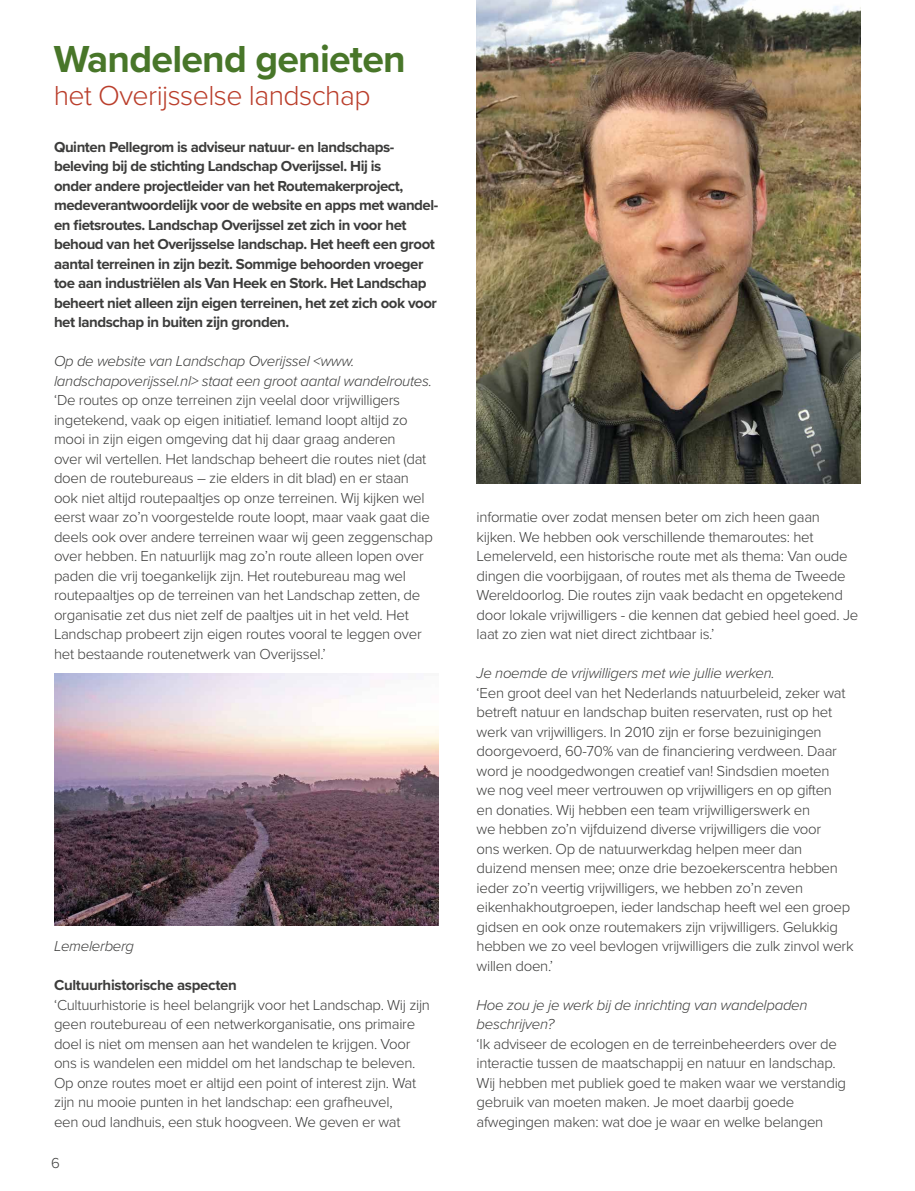
<style>
.page{position:relative;width:915px;height:1191px;background:#fff}
.page>*{position:absolute;margin:0;border:0;box-sizing:border-box;transform-origin:0 0}
.t1{font:700 39px "Proxima Nova";letter-spacing:-.02em;color:#487629}
.t2{font:300 28.5px "Proxima Nova";letter-spacing:-.02em;color:#ba3e2b}
.t3{font:300 15px/19.5px "Proxima Nova";letter-spacing:-.02em;color:#3c3c3b}
.t4{font:700 15px/19.5px "Proxima Nova";letter-spacing:-.03em;color:#3c3c3b}
.t5{font:italic 300 15px/19.5px "Proxima Nova";letter-spacing:-.02em;color:#3c3c3b}
</style>
<div class="page">
<img style="left:476px;top:0;width:384px;height:483px">
<img style="left:54px;top:673px;width:384px;height:252px">
<h1 class="t1" style="left:54px;top:30px;width:353px">Wandelend genieten</h1>
<h2 class="t2" style="left:54px;top:75px;width:318px">het Overijsselse landschap</h2>
<p class="t4" style="left:54px;top:136px;width:385px">Quinten Pellegrom is adviseur natuur- en landschaps&shy;beleving bij de stichting Landschap Overijssel. Hij is<br>onder andere projectleider van het Routemakerproject, medeverantwoordelijk voor de website en apps met wandel&shy;en fietsroutes. Landschap Overijssel zet zich in voor het behoud van het Overijsselse landschap. Het heeft een groot aantal terreinen in zijn bezit. Sommige behoorden vroeger toe aan industriëlen als Van Heek en Stork. Het Landschap beheert niet alleen zijn eigen terreinen, het zet zich ook voor het landschap in buiten zijn gronden.</p>
<p class="t5" style="left:54px;top:350px;width:379px">Op de website van Landschap Overijssel &lt;www. landschapoverijssel.nl&gt; staat een groot aantal wandelroutes.</p>
<p class="t3" style="left:54px;top:389px;width:380px">‘De routes op onze terreinen zijn veelal door vrijwilligers ingetekend, vaak op eigen initiatief. Iemand loopt altijd zo mooi in zijn eigen omgeving dat hij daar graag anderen<br>over wil vertellen. Het landschap beheert die routes niet (dat doen de routebureaus – zie elders in dit blad) en er staan ook niet altijd routepaaltjes op onze terreinen. Wij kijken wel eerst waar zo’n voorgestelde route loopt, maar vaak gaat die deels ook over andere terreinen waar wij geen zeggenschap over hebben. En natuurlijk mag zo’n route alleen lopen over paden die vrij toegankelijk zijn. Het routebureau mag wel routepaaltjes op de terreinen van het Landschap zetten, de organisatie zet dus niet zelf de paaltjes uit in het veld. Het Landschap probeert zijn eigen routes vooral te leggen over het bestaande routenetwerk van Overijssel.’</p>
<p class="t5" style="left:54px;top:935px;width:82px">Lemelerberg</p>
<p class="t4" style="left:54px;top:975px;width:184px">Cultuurhistorische aspecten</p>
<p class="t3" style="left:54px;top:994px;width:377px">‘Cultuurhistorie is heel belangrijk voor het Landschap. Wij zijn geen routebureau of een netwerkorganisatie, ons primaire doel is niet om mensen aan het wandelen te krijgen. Voor ons is wandelen een middel om het landschap te beleven.<br>Op onze routes moet er altijd een point of interest zijn. Wat zijn nu mooie punten in het landschap: een grafheuvel,<br>een oud landhuis, een stuk hoogveen. We geven er wat</p>
<p class="t3" style="left:51px;top:1152px;width:10px">6</p>
<p class="t3" style="left:476px;top:506px;width:383px">informatie over zodat mensen beter om zich heen gaan kijken. We hebben ook verschillende themaroutes: het Lemelerveld, een historische route met als thema: Van oude dingen die voorbijgaan, of routes met als thema de Tweede Wereldoorlog. Die routes zijn vaak bedacht en opgetekend door lokale vrijwilligers - die kennen dat gebied heel goed. Je laat zo zien wat niet direct zichtbaar is.’</p>
<p class="t5" style="left:476px;top:662px;width:299px">Je noemde de vrijwilligers met wie jullie werken.</p>
<p class="t3" style="left:476px;top:682px;width:378px">‘Een groot deel van het Nederlands natuurbeleid, zeker wat betreft natuur en landschap buiten reservaten, rust op het werk van vrijwilligers. In 2010 zijn er forse bezuinigingen doorgevoerd, 60-70% van de financiering verdween. Daar word je noodgedwongen creatief van! Sindsdien moeten<br>we nog veel meer vertrouwen op vrijwilligers en op giften<br>en donaties. Wij hebben een team vrijwilligerswerk en<br>we hebben zo’n vijfduizend diverse vrijwilligers die voor<br>ons werken. Op de natuurwerkdag helpen meer dan duizend mensen mee; onze drie bezoekerscentra hebben ieder zo’n veertig vrijwilligers, we hebben zo’n zeven eikenhakhoutgroepen, ieder landschap heeft wel een groep gidsen en ook onze routemakers zijn vrijwilligers. Gelukkig hebben we zo veel bevlogen vrijwilligers die zulk zinvol werk willen doen.’</p>
<p class="t5" style="left:476px;top:994px;width:332px">Hoe zou je je werk bij de inrichting van wandelpaden beschrijven?</p>
<p class="t3" style="left:476px;top:1033px;width:371px">‘Ik adviseer de ecologen en de terreinbeheerders over de interactie tussen de maatschappij en natuur en landschap.<br>Wij hebben met publiek goed te maken waar we verstandig gebruik van moeten maken. Je moet daarbij goede afwegingen maken: wat doe je waar en welke belangen</p>
</div>
